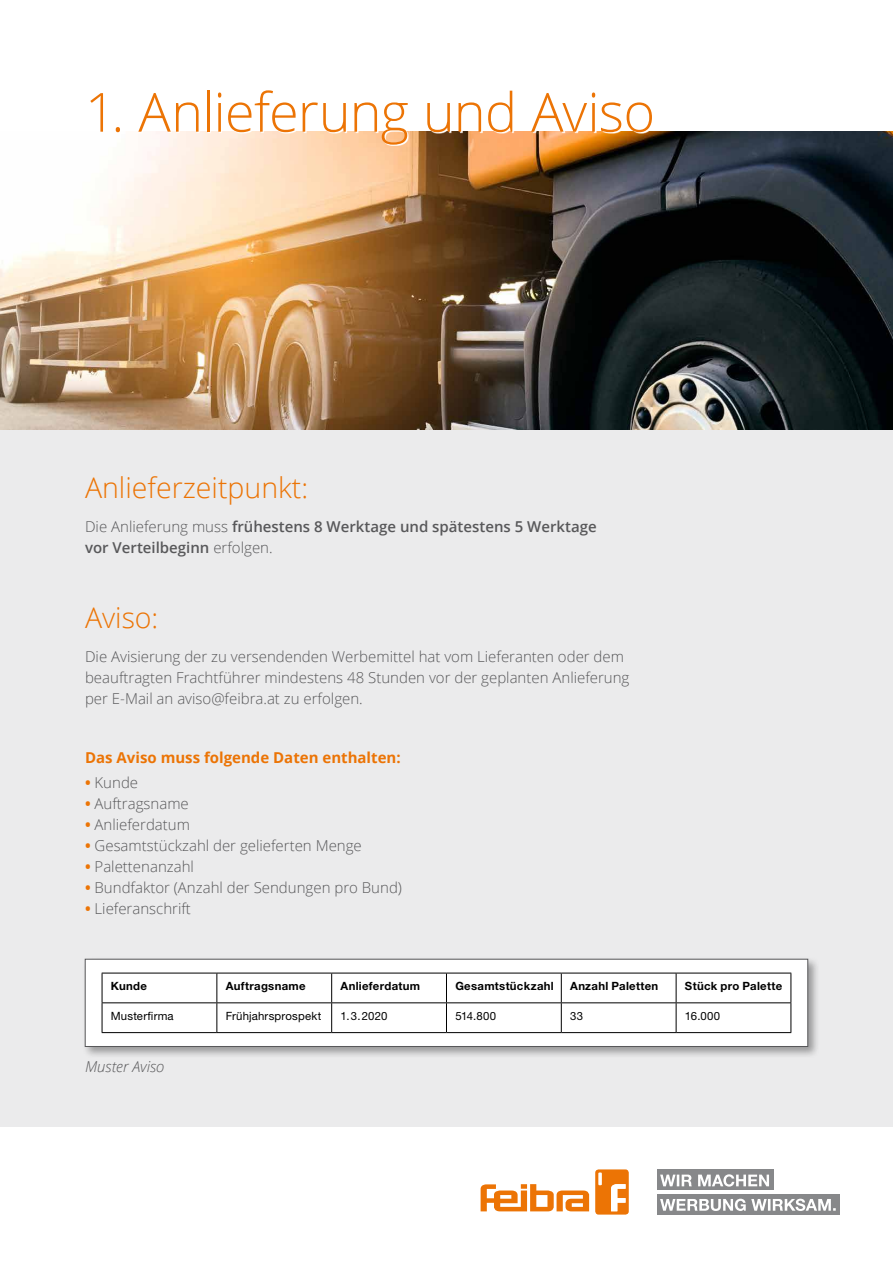
<style>
.page{position:relative;width:893px;height:1263px;background:#fff}
.page>*{position:absolute;margin:0;border:0;box-sizing:border-box;transform-origin:0 0}
.t1{font:300 54px "Open Sans";letter-spacing:-.015em;color:#ec7405}
.t2{font:300 28.5px "Open Sans";color:#ec7405}
.t3{font:300 15px/21px "Open Sans";color:#58585a}
.t4{font:600 15px/21px "Open Sans";color:#58585a}
.t5{font:700 15px "Open Sans";color:#ec7405}
.t6{font:italic 300 15px "Open Sans";color:#58585a}
.t7{font:700 11.4px "Helvetica Neue";letter-spacing:.025em;color:#000}
.t8{font:11.4px "Helvetica Neue";letter-spacing:.015em;color:#000}
.s1{font-weight:300}
.s2{font-weight:700;color:#ec7405}
</style>
<div class="page">
<div style="left:657px;top:1169px;width:116px;height:21px;background:#87888a"></div>
<div style="left:657px;top:1194px;width:183px;height:21px;background:#87888a"></div>
<svg style="left:660px;top:1174px;width:109px;height:12px"></svg>
<svg style="left:660px;top:1199px;width:176px;height:12px"></svg>
<div style="left:595px;top:1169px;width:34px;height:45px;background:#ec7405;border-radius:3px"></div>
<svg style="left:481px;top:1184px;width:108px;height:27px"></svg>
<svg style="left:611px;top:1184px;width:15px;height:27px"></svg>
<svg style="left:598px;top:1172px;width:4px;height:13px"></svg>
<div style="left:0;top:132px;width:893px;height:995px;background:#ebebec"></div>
<img style="left:0;top:132px;width:893px;height:297px">
<svg style="left:92px;top:131px;width:561px;height:15px;background:#e5ba93"></svg>
<div style="left:82px;top:956px;width:737px;height:102px;background:#000;opacity:.35"></div>
<div style="left:85px;top:959px;width:723px;height:88px;background:#fff;border:1px solid #58585a"></div>
<svg style="left:102px;top:974px;width:1px;height:58px"></svg>
<svg style="left:216px;top:974px;width:1px;height:58px"></svg>
<svg style="left:331px;top:974px;width:1px;height:58px"></svg>
<svg style="left:446px;top:974px;width:1px;height:58px"></svg>
<svg style="left:561px;top:974px;width:1px;height:58px"></svg>
<svg style="left:676px;top:974px;width:1px;height:58px"></svg>
<svg style="left:790px;top:974px;width:1px;height:58px"></svg>
<hr style="left:102px;top:1032px;width:115px;height:1px;background:#000">
<hr style="left:217px;top:1032px;width:115px;height:1px;background:#000">
<hr style="left:332px;top:1032px;width:114px;height:1px;background:#000">
<hr style="left:446px;top:1032px;width:115px;height:1px;background:#000">
<hr style="left:561px;top:1032px;width:115px;height:1px;background:#000">
<hr style="left:676px;top:1032px;width:115px;height:1px;background:#000">
<hr style="left:102px;top:973px;width:115px;height:1px;background:#000">
<hr style="left:217px;top:973px;width:115px;height:1px;background:#000">
<hr style="left:332px;top:973px;width:114px;height:1px;background:#000">
<hr style="left:446px;top:973px;width:115px;height:1px;background:#000">
<hr style="left:561px;top:973px;width:115px;height:1px;background:#000">
<hr style="left:676px;top:973px;width:115px;height:1px;background:#000">
<hr style="left:102px;top:1002px;width:115px;height:1px;background:#000">
<hr style="left:217px;top:1002px;width:115px;height:1px;background:#000">
<hr style="left:332px;top:1002px;width:114px;height:1px;background:#000">
<hr style="left:446px;top:1002px;width:115px;height:1px;background:#000">
<hr style="left:561px;top:1002px;width:115px;height:1px;background:#000">
<hr style="left:676px;top:1002px;width:115px;height:1px;background:#000">
<h1 class="t1" style="left:85px;top:75px;width:572px">1. Anlieferung und Aviso</h1>
<h2 class="t2" style="left:85px;top:468px;width:225px">Anlieferzeitpunkt:</h2>
<p class="t4" style="left:85px;top:516px;width:513px"><span class="s1">Die Anlieferung muss</span> frühestens 8 Werktage und spätestens 5 Werktage vor Verteilbeginn <span class="s1">erfolgen.</span></p>
<h2 class="t2" style="left:85px;top:598px;width:75px">Aviso:</h2>
<p class="t3" style="left:85px;top:646px;width:546px">Die Avisierung der zu versendenden Werbemittel hat vom Lieferanten oder dem beauftragten Frachtführer mindestens 48 Stunden vor der geplanten Anlieferung per E-Mail an aviso@feibra.at zu erfolgen.</p>
<p class="t5" style="left:85px;top:747px;width:317px">Das Aviso muss folgende Daten enthalten:</p>
<p class="t3" style="left:85px;top:772px;width:55px"><span class="s2">•</span> Kunde</p>
<p class="t3" style="left:85px;top:793px;width:105px"><span class="s2">•</span> Auftragsname</p>
<p class="t3" style="left:85px;top:814px;width:106px"><span class="s2">•</span> Anlieferdatum</p>
<p class="t3" style="left:85px;top:835px;width:278px"><span class="s2">•</span> Gesamtstückzahl der gelieferten Menge</p>
<p class="t3" style="left:85px;top:856px;width:110px"><span class="s2">•</span> Palettenanzahl</p>
<p class="t3" style="left:85px;top:877px;width:318px"><span class="s2">•</span> Bundfaktor (Anzahl der Sendungen pro Bund)</p>
<p class="t3" style="left:85px;top:898px;width:107px"><span class="s2">•</span> Lieferanschrift</p>
<p class="t7" style="left:111px;top:979px;width:38px">Kunde</p>
<p class="t7" style="left:226px;top:979px;width:81px">Auftragsname</p>
<p class="t7" style="left:341px;top:979px;width:81px">Anlieferdatum</p>
<p class="t7" style="left:455px;top:979px;width:100px">Gesamtstückzahl</p>
<p class="t7" style="left:570px;top:979px;width:90px">Anzahl Paletten</p>
<p class="t7" style="left:685px;top:979px;width:99px">Stück pro Palette</p>
<p class="t8" style="left:111px;top:1009px;width:64px">Musterfirma</p>
<p class="t8" style="left:226px;top:1009px;width:97px">Frühjahrsprospekt</p>
<p class="t8" style="left:341px;top:1009px;width:48px">1.3.2020</p>
<p class="t8" style="left:455px;top:1009px;width:42px">514.800</p>
<p class="t8" style="left:570px;top:1009px;width:14px">33</p>
<p class="t8" style="left:685px;top:1009px;width:37px">16.000</p>
<p class="t6" style="left:85px;top:1056px;width:81px">Muster Aviso</p>
</div>
